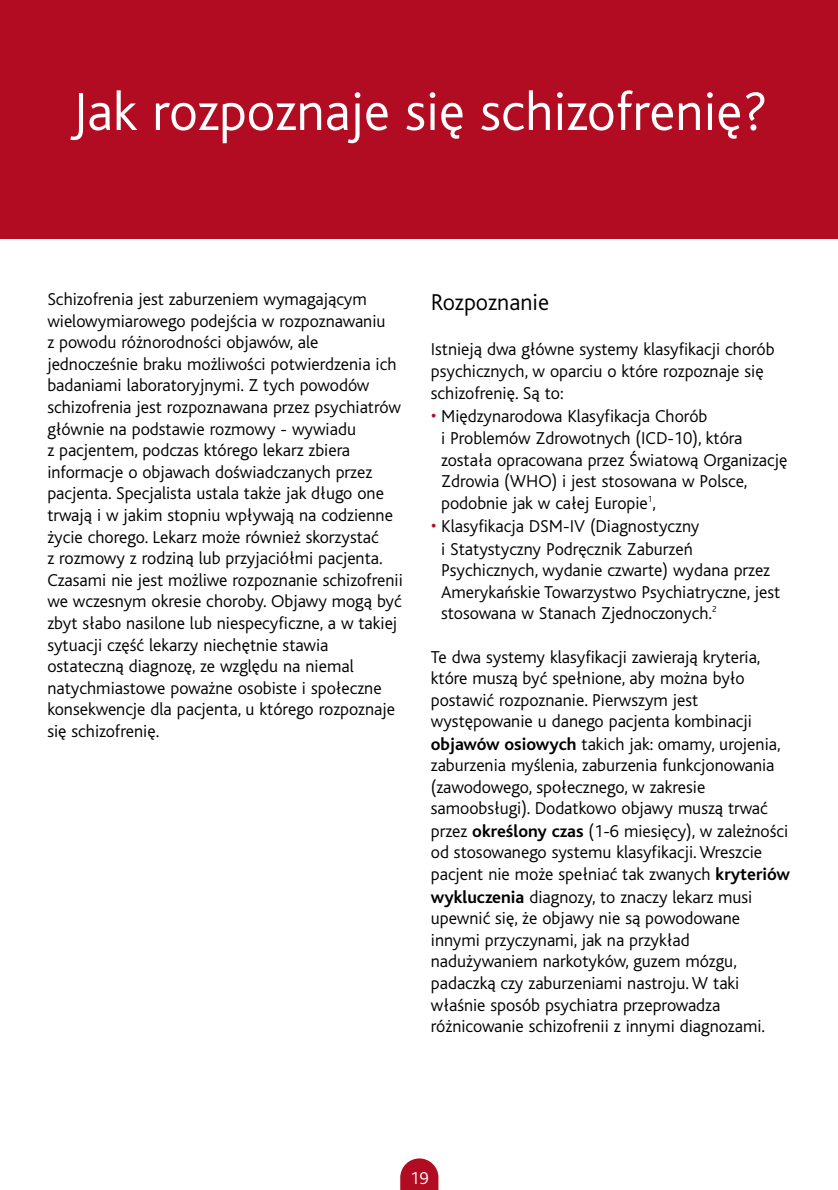
<style>
.page{position:relative;width:838px;height:1190px;background:#fff}
.page>*{position:absolute;margin:0;border:0;box-sizing:border-box;transform-origin:0 0}
.t1{font:300 56px "Bliss Pl";color:#fff}
.t2{font:300 24px "Bliss Pl";color:#000}
.t3{font:300 18px/21.8px "Bliss Pl";color:#000}
.t4{font:300 18px "Bliss Pl";color:#fff}
.s1{font-size:20px;color:#b20c22}
.s2{font-weight:700}
</style>
<div class="page">
<div style="left:0;top:0;width:838px;height:238px;background:#b20c22"></div>
<svg style="left:400px;top:1158px;width:38px;height:32px"></svg>
<h1 class="t1" style="left:71px;top:90px;width:698px">Jak rozpoznaje się schizofrenię?</h1>
<p class="t3" style="left:47px;top:290px;width:357px">Schizofrenia jest zaburzeniem wymagającym wielowymiarowego podejścia w rozpoznawaniu<br>z powodu różnorodności objawów, ale jednocześnie braku możliwości potwierdzenia ich badaniami laboratoryjnymi. Z tych powodów schizofrenia jest rozpoznawana przez psychiatrów głównie na podstawie rozmowy - wywiadu<br>z pacjentem, podczas którego lekarz zbiera informacje o objawach doświadczanych przez pacjenta. Specjalista ustala także jak długo one trwają i w jakim stopniu wpływają na codzienne życie chorego. Lekarz może również skorzystać<br>z rozmowy z rodziną lub przyjaciółmi pacjenta.<br>Czasami nie jest możliwe rozpoznanie schizofrenii we wczesnym okresie choroby. Objawy mogą być zbyt słabo nasilone lub niespecyficzne, a w takiej sytuacji część lekarzy niechętnie stawia ostateczną diagnozę, ze względu na niemal natychmiastowe poważne osobiste i społeczne konsekwencje dla pacjenta, u którego rozpoznaje się schizofrenię.</p>
<h2 class="t2" style="left:431px;top:292px;width:120px">Rozpoznanie</h2>
<p class="t3" style="left:431px;top:340px;width:345px">Istnieją dwa główne systemy klasyfikacji chorób psychicznych, w oparciu o które rozpoznaje się schizofrenię. Są to:</p>
<p class="t3" style="left:441px;top:407px;width:348px;text-indent:-10px"><span class="s1">•</span> Międzynarodowa Klasyfikacja Chorób<br>i Problemów Zdrowotnych (ICD-10), która została opracowana przez Światową Organizację Zdrowia (WHO) i jest stosowana w Polsce, podobnie jak w całej Europie<sup>1</sup>,</p>
<p class="t3" style="left:441px;top:517px;width:341px;text-indent:-10px"><span class="s1">•</span> Klasyfikacja DSM-IV (Diagnostyczny<br>i Statystyczny Podręcznik Zaburzeń Psychicznych, wydanie czwarte) wydana przez Amerykańskie Towarzystwo Psychiatryczne, jest stosowana w Stanach Zjednoczonych.<sup>2</sup></p>
<p class="t3" style="left:431px;top:647px;width:361px">Te dwa systemy klasyfikacji zawierają kryteria, które muszą być spełnione, aby można było postawić rozpoznanie. Pierwszym jest występowanie u danego pacjenta kombinacji <span class="s2">objawów osiowych</span> takich jak: omamy, urojenia, zaburzenia myślenia, zaburzenia funkcjonowania (zawodowego, społecznego, w zakresie samoobsługi). Dodatkowo objawy muszą trwać przez <span class="s2">określony czas</span> (1-6 miesięcy), w zależności od stosowanego systemu klasyfikacji. Wreszcie pacjent nie może spełniać tak zwanych <span class="s2">kryteriów wykluczenia</span> diagnozy, to znaczy lekarz musi upewnić się, że objawy nie są powodowane innymi przyczynami, jak na przykład nadużywaniem narkotyków, guzem mózgu, padaczką czy zaburzeniami nastroju. W taki właśnie sposób psychiatra przeprowadza różnicowanie schizofrenii z innymi diagnozami.</p>
<p class="t4" style="left:410px;top:1171px;width:20px">19</p>
</div>
